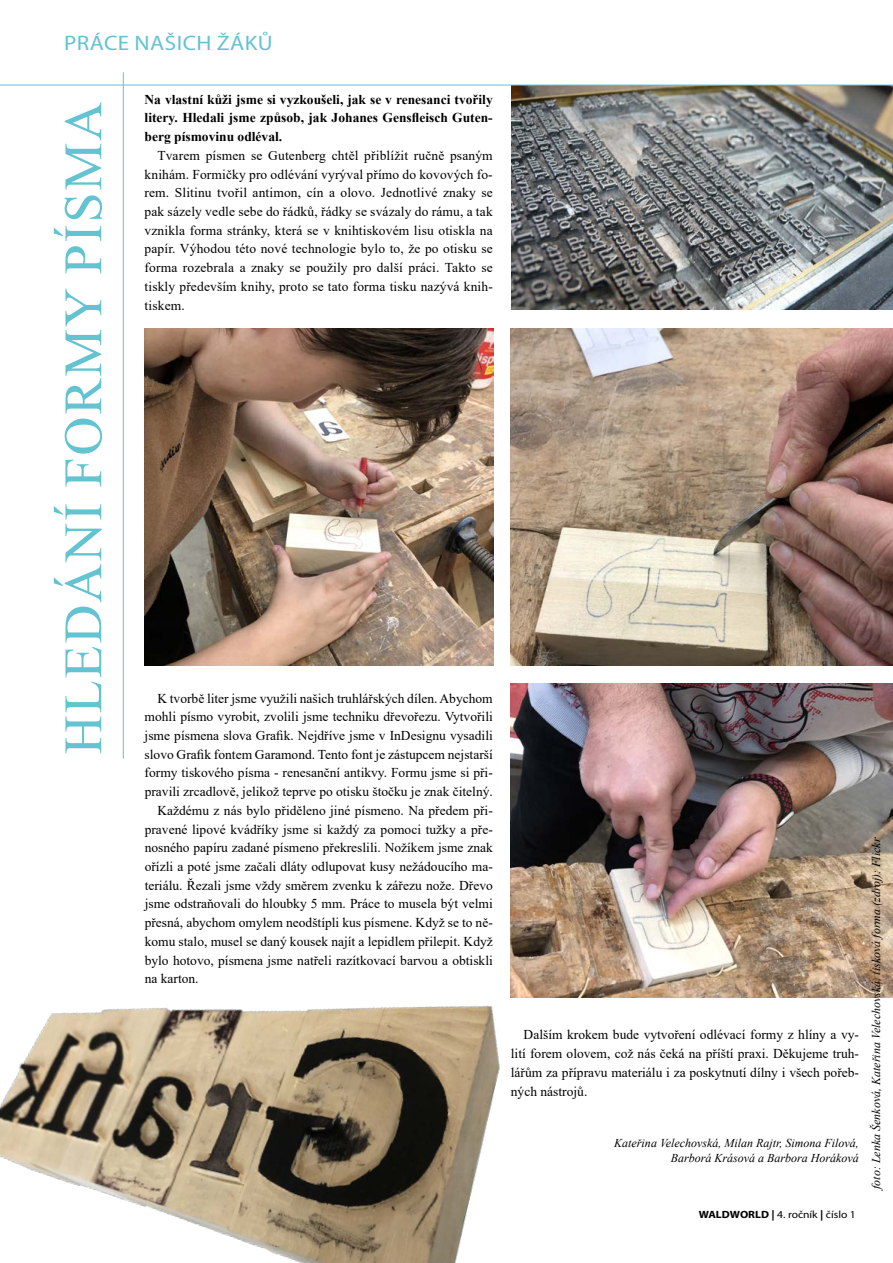
<style>
.page{position:relative;width:893px;height:1263px;background:#fff}
.page>*{position:absolute;margin:0;border:0;box-sizing:border-box;transform-origin:0 0}
.t1{font:54px "Times New Roman";letter-spacing:.035em;color:#63c3d1}
.t2{font:21px "Myriad Pro";letter-spacing:.02em;color:#63c3d1;scale:1.1 1}
.t3{font:13.5px/18.8px "Times New Roman";color:#000;text-align:justify}
.t4{font:700 13.5px/18.8px "Times New Roman";color:#000;text-align:justify}
.t5{font:italic 12px/14.4px "Times New Roman";color:#000;text-align:right}
.t6{font:10.5px "Myriad Pro";color:#000;scale:1.1 1}
.s1{font-weight:700}
</style>
<div class="page">
<img style="left:145px;top:328px;width:348px;height:337px">
<img style="left:511px;top:86px;width:382px;height:224px">
<img style="left:510px;top:328px;width:383px;height:337px">
<img style="left:510px;top:684px;width:383px;height:313px">
<img style="left:0;top:914px;width:540px;height:349px">
<hr style="left:123px;top:72px;width:1px;height:687px;background:#63c3d1">
<hr style="left:0;top:85px;width:893px;height:1px;background:#63c3d1">
<h2 class="t2" style="left:64px;top:30px;width:191px">PRÁCE NAŠICH ŽÁKŮ</h2>
<h1 class="t1" style="left:45px;top:754px;width:654px;rotate:-90deg">HLEDÁNÍ FORMY PÍSMA</h1>
<p class="t4" style="left:145px;top:89px;width:350px">Na vlastní kůži jsme si vyzkoušeli, jak se v renesanci tvořily litery. Hledali jsme způsob, jak Johanes Gensfleisch Guten&shy;berg písmovinu odléval.</p>
<p class="t3" style="left:145px;top:146px;width:350px;text-indent:13px">Tvarem písmen se Gutenberg chtěl přiblížit ručně psaným knihám. Formičky pro odlévání vyrýval přímo do kovových fo&shy;rem. Slitinu tvořil antimon, cín a olovo. Jednotlivé znaky se pak sázely vedle sebe do řádků, řádky se svázaly do rámu, a tak vznikla forma stránky, která se v knihtiskovém lisu otiskla na papír. Výhodou této nové technologie bylo to, že po otisku se forma rozebrala a znaky se použily pro další práci. Takto se tiskly především knihy, proto se tato forma tisku nazývá knih&shy;tiskem.</p>
<p class="t3" style="left:157px;top:688px;width:337px">K tvorbě liter jsme využili našich truhlářských dílen.Abychom</p>
<p class="t3" style="left:145px;top:707px;width:350px">mohli písmo vyrobit, zvolili jsme techniku dřevořezu. Vytvořili</p>
<p class="t3" style="left:145px;top:726px;width:350px">jsme písmena slova Grafik. Nejdříve jsme v InDesignu vysadili</p>
<p class="t3" style="left:145px;top:744px;width:350px">slovo Grafik fontem Garamond. Tento font je zástupcem nejstarší</p>
<p class="t3" style="left:145px;top:763px;width:350px">formy tiskového písma - renesanční antikvy. Formu jsme si při-</p>
<p class="t3" style="left:145px;top:782px;width:350px">pravili zrcadlově, jelikož teprve po otisku štočku je znak čitelný.</p>
<p class="t3" style="left:157px;top:800px;width:337px">Každému z nás bylo přiděleno jiné písmeno. Na předem při-</p>
<p class="t3" style="left:145px;top:819px;width:350px">pravené lipové kvádříky jsme si každý za pomoci tužky a pře-</p>
<p class="t3" style="left:145px;top:838px;width:350px">nosného papíru zadané písmeno překreslili. Nožíkem jsme znak</p>
<p class="t3" style="left:145px;top:857px;width:350px">ořízli a poté jsme začali dláty odlupovat kusy nežádoucího ma-</p>
<p class="t3" style="left:145px;top:875px;width:350px">teriálu. Řezali jsme vždy směrem zvenku k zářezu nože. Dřevo</p>
<p class="t3" style="left:145px;top:894px;width:350px">jsme odstraňovali do hloubky 5 mm. Práce to musela být velmi</p>
<p class="t3" style="left:145px;top:913px;width:350px">přesná, abychom omylem neodštípli kus písmene. Když se to ně-</p>
<p class="t3" style="left:145px;top:931px;width:350px">komu stalo, musel se daný kousek najít a lepidlem přilepit. Když</p>
<p class="t3" style="left:145px;top:950px;width:350px">bylo hotovo, písmena jsme natřeli razítkovací barvou a obtiskli</p>
<p class="t3" style="left:145px;top:969px;width:55px">na karton.</p>
<p class="t3" style="left:511px;top:1025px;width:350px;text-indent:13px">Dalším krokem bude vytvoření odlévací formy z hlíny a vy&shy;lití forem olovem, což nás čeká na příští praxi. Děkujeme truh&shy;lářům za přípravu materiálu i za poskytnutí dílny i všech pořeb&shy;ných nástrojů.</p>
<p class="t5" style="left:614px;top:1136px;width:246px">Kateřina Velechovská, Milan Rajtr, Simona Filová,<br>Barborá Krásová a Barbora Horáková</p>
<p class="t6" style="left:699px;top:1208px;width:144px"><span class="s1">WALDWORLD |</span> 4. ročník <span class="s1">|</span> číslo 1</p>
<p class="t5" style="left:868px;top:1189px;width:353px;rotate:-90deg">foto: Lenka Šenková, Kateřina Velechovská, tisková forma (zdroj): Flickr</p>
</div>
